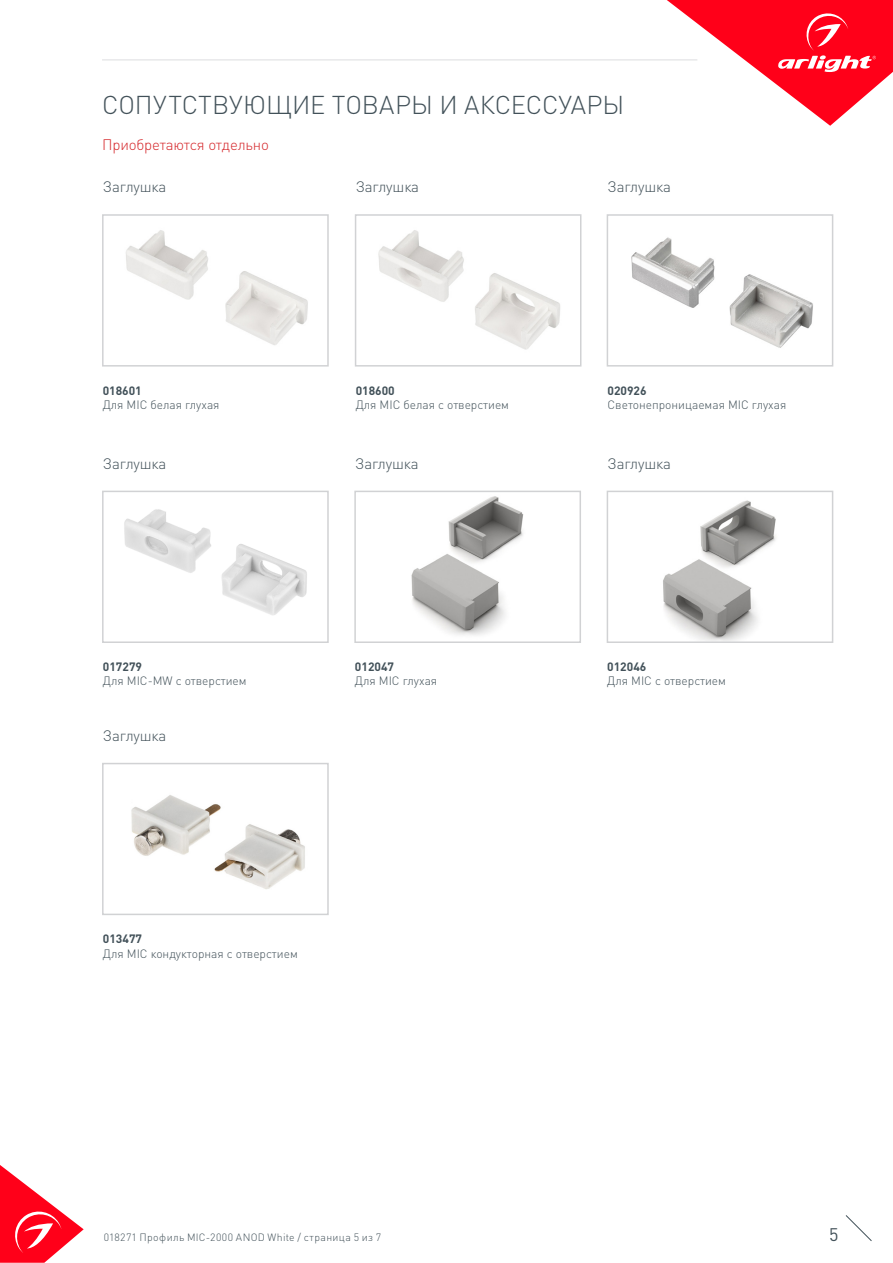
<style>
.page{position:relative;width:893px;height:1263px;background:#fff}
.page>*{position:absolute;margin:0;border:0;box-sizing:border-box;transform-origin:0 0}
.t1{font:300 25.5px "DIN Pro";color:#425159}
.t2{font:18px "DIN Pro";color:#425159}
.t3{font:300 15px "DIN Pro";letter-spacing:-.01em;color:#425159}
.t4{font:300 15px "DIN Pro";letter-spacing:-.01em;color:#d5262a}
.t5{font:300 12px "DIN Pro";color:#425159}
.t6{font:700 12px "DIN Pro";color:#425159}
.t7{font:300 10.5px "DIN Pro";letter-spacing:.035em;color:#425159}
</style>
<div class="page">
<svg style="left:0;top:1165px;width:84px;height:98px"></svg>
<svg style="left:845px;top:1215px;width:27px;height:26px"></svg>
<svg style="left:667px;top:0;width:226px;height:126px"></svg>
<hr style="left:102px;top:60px;width:595px;height:1px;background:#dcdddf">
<img style="left:131px;top:795px;width:174px;height:94px">
<div style="left:102px;top:763px;width:227px;height:152px;border:2px solid #d1d2d4"></div>
<img style="left:124px;top:509px;width:183px;height:106px">
<div style="left:102px;top:491px;width:227px;height:152px;border:2px solid #d1d2d4"></div>
<img style="left:378px;top:230px;width:182px;height:120px">
<div style="left:355px;top:214px;width:226px;height:153px;border:2px solid #d1d2d4"></div>
<img style="left:631px;top:237px;width:182px;height:111px">
<div style="left:607px;top:214px;width:226px;height:153px;border:2px solid #d1d2d4"></div>
<img style="left:411px;top:496px;width:113px;height:139px">
<div style="left:354px;top:491px;width:227px;height:152px;border:2px solid #d1d2d4"></div>
<img style="left:663px;top:500px;width:113px;height:140px">
<div style="left:607px;top:491px;width:226px;height:152px;border:2px solid #d1d2d4"></div>
<img style="left:126px;top:230px;width:182px;height:115px">
<div style="left:102px;top:214px;width:227px;height:153px;border:2px solid #d1d2d4"></div>
<p class="t1" style="left:102px;top:87px;width:524px">СОПУТСТВУЮЩИЕ ТОВАРЫ И АКСЕССУАРЫ</p>
<p class="t4" style="left:102px;top:134px;width:168px">Приобретаются отдельно</p>
<p class="t3" style="left:103px;top:177px;width:65px">Заглушка</p>
<p class="t3" style="left:356px;top:177px;width:65px">Заглушка</p>
<p class="t3" style="left:608px;top:177px;width:65px">Заглушка</p>
<p class="t6" style="left:103px;top:382px;width:41px">018601</p>
<p class="t5" style="left:103px;top:397px;width:118px">Для MIC белая глухая</p>
<p class="t6" style="left:356px;top:382px;width:41px">018600</p>
<p class="t5" style="left:356px;top:397px;width:155px">Для MIC белая с отверстием</p>
<p class="t6" style="left:608px;top:382px;width:41px">020926</p>
<p class="t5" style="left:608px;top:397px;width:180px">Светонепроницаемая MIC глухая</p>
<p class="t3" style="left:103px;top:453px;width:65px">Заглушка</p>
<p class="t3" style="left:355px;top:453px;width:65px">Заглушка</p>
<p class="t3" style="left:608px;top:453px;width:65px">Заглушка</p>
<p class="t6" style="left:103px;top:659px;width:41px">017279</p>
<p class="t5" style="left:103px;top:673px;width:145px">Для MIC-MW с отверстием</p>
<p class="t3" style="left:103px;top:725px;width:65px">Заглушка</p>
<p class="t6" style="left:355px;top:659px;width:41px">012047</p>
<p class="t5" style="left:355px;top:673px;width:84px">Для MIC глухая</p>
<p class="t6" style="left:103px;top:931px;width:41px">013477</p>
<p class="t5" style="left:103px;top:945px;width:196px">Для MIC кондукторная с отверстием</p>
<p class="t6" style="left:607px;top:659px;width:41px">012046</p>
<p class="t5" style="left:607px;top:673px;width:120px">Для MIC с отверстием</p>
<p class="t7" style="left:104px;top:1230px;width:279px">018271 Профиль MIC-2000 ANOD White / страница 5 из 7</p>
<h2 class="t2" style="left:829px;top:1222px;width:11px">5</h2>
</div>
